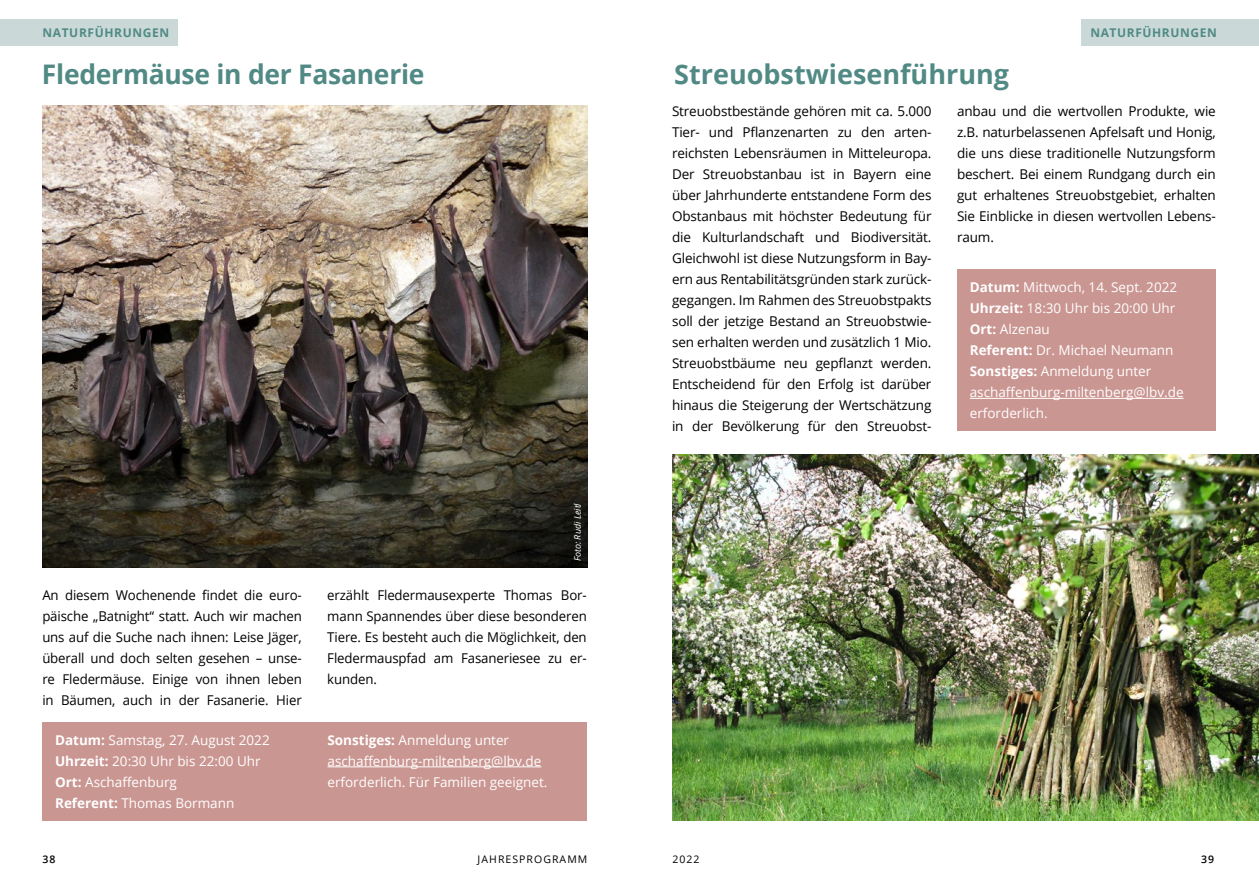
<style>
.page{position:relative;width:1259px;height:893px;background:#fff}
.page>*{position:absolute;margin:0;border:0;box-sizing:border-box;transform-origin:0 0}
.t1{font:700 27px "Open Sans";letter-spacing:-.005em;color:#518a85}
.t2{font:13.5px/21px "Open Sans";letter-spacing:-.01em;color:#000;text-align:justify}
.t3{font:13.5px/21px "Open Sans";color:#fff}
.t4{font:700 12px "Open Sans";letter-spacing:.05em;color:#518a85}
.t5{font:10.5px "Open Sans";letter-spacing:.1em;color:#000}
.t6{font:600 10.5px "Open Sans";color:#000}
.t7{font:italic 9px "Open Sans";color:#fff}
.s1{font-weight:700}
</style>
<div class="page">
<div style="left:1081px;top:19px;width:178px;height:26px;background:#cad9d7"></div>
<div style="left:0;top:19px;width:178px;height:26px;background:#cad9d7"></div>
<div style="left:42px;top:722px;width:545px;height:99px;background:#ca9692"></div>
<hr style="left:327px;top:766px;width:214px;height:1px;background:#fff">
<img style="left:43px;top:106px;width:544px;height:462px">
<div style="left:957px;top:269px;width:258px;height:162px;background:#ca9692"></div>
<hr style="left:969px;top:398px;width:214px;height:1px;background:#fff">
<img style="left:672px;top:455px;width:587px;height:366px">
<p class="t4" style="left:43px;top:24px;width:128px">NATURFÜHRUNGEN</p>
<p class="t4" style="left:1090px;top:24px;width:128px">NATURFÜHRUNGEN</p>
<h1 class="t1" style="left:42px;top:56px;width:384px">Fledermäuse in der Fasanerie</h1>
<h1 class="t1" style="left:674px;top:56px;width:336px">Streuobstwiesenführung</h1>
<p class="t7" style="left:571px;top:561px;width:60px;rotate:-90deg">Foto: Rudi Leitl</p>
<p class="t2" style="left:42px;top:584px;width:261px">An diesem Wochenende findet die euro&shy;päische „Batnight“ statt. Auch wir machen uns auf die Suche nach ihnen: Leise Jäger, überall und doch selten gesehen – unse&shy;re Fledermäuse. Einige von ihnen leben in Bäumen, auch in der Fasanerie. Hier</p>
<p class="t2" style="left:327px;top:584px;width:261px">erzählt Fledermausexperte Thomas Bor&shy;mann Spannendes über diese besonderen Tiere. Es besteht auch die Möglichkeit, den Fledermauspfad am Fasaneriesee zu er&shy;kunden.</p>
<p class="t3" style="left:55px;top:729px;width:216px"><span class="s1">Datum:</span> Samstag, 27. August 2022<br><span class="s1">Uhrzeit:</span> 20:30 Uhr bis 22:00 Uhr<br><span class="s1">Ort:</span> Aschaffenburg<br><span class="s1">Referent:</span> Thomas Bormann</p>
<p class="t3" style="left:327px;top:729px;width:221px"><span class="s1">Sonstiges:</span> Anmeldung unter aschaffenburg-miltenberg@lbv.de erforderlich. Für Familien geeignet.</p>
<p class="t2" style="left:672px;top:100px;width:261px">Streuobstbestände gehören mit ca. 5.000<br>Tier- und Pflanzenarten zu den arten&shy;reichsten Lebensräumen in Mitteleuropa.<br>Der Streuobstanbau ist in Bayern eine über Jahrhunderte entstandene Form des Obstanbaus mit höchster Bedeutung für die Kulturlandschaft und Biodiversität.<br>Gleichwohl ist diese Nutzungsform in Bay&shy;ern aus Rentabilitätsgründen stark zurück&shy;gegangen. Im Rahmen des Streuobstpakts soll der jetzige Bestand an Streuobstwie&shy;sen erhalten werden und zusätzlich 1 Mio.<br>Streuobstbäume neu gepflanzt werden.<br>Entscheidend für den Erfolg ist darüber hinaus die Steigerung der Wertschätzung in der Bevölkerung für den Streuobst-</p>
<p class="t2" style="left:957px;top:100px;width:260px">anbau und die wertvollen Produkte, wie z.B. naturbelassenen Apfelsaft und Honig, die uns diese traditionelle Nutzungsform beschert. Bei einem Rundgang durch ein gut erhaltenes Streuobstgebiet, erhalten Sie Einblicke in diesen wertvollen Lebens&shy;raum.</p>
<p class="t3" style="left:969px;top:277px;width:215px"><span class="s1">Datum:</span> Mittwoch, 14. Sept. 2022<br><span class="s1">Uhrzeit:</span> 18:30 Uhr bis 20:00 Uhr<br><span class="s1">Ort:</span> Alzenau<br><span class="s1">Referent:</span> Dr. Michael Neumann<br><span class="s1">Sonstiges:</span> Anmeldung unter aschaffenburg-miltenberg@lbv.de erforderlich.</p>
<p class="t6" style="left:43px;top:852px;width:15px">38</p>
<p class="t5" style="left:477px;top:852px;width:111px">JAHRESPROGRAMM</p>
<p class="t5" style="left:672px;top:852px;width:29px">2022</p>
<p class="t6" style="left:1201px;top:852px;width:15px">39</p>
</div>
